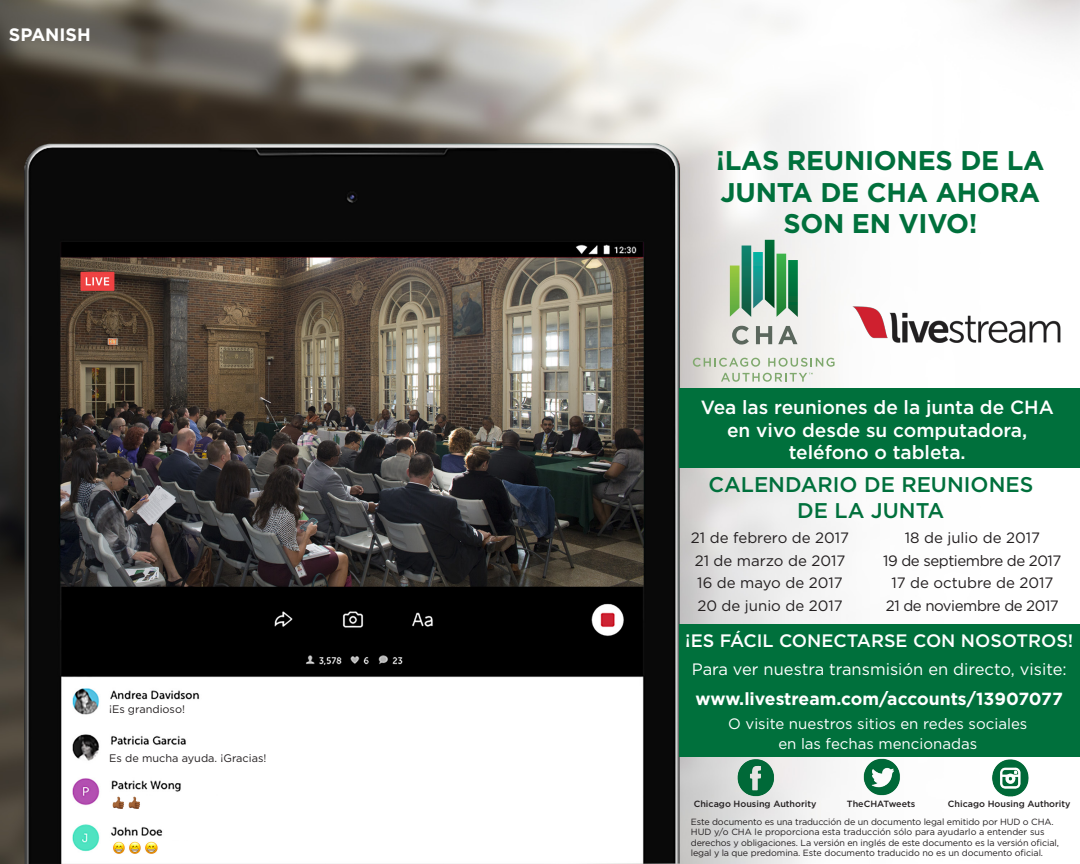
<style>
.page{position:relative;width:1080px;height:864px;background:#fff}
.page>*{position:absolute;margin:0;border:0;box-sizing:border-box;transform-origin:0 0}
.t1{font:700 27px/31.5px "Gotham";letter-spacing:-.01em;color:#00703c;text-align:center}
.t2{font:500 21.3px/25.5px "Gotham";color:#00703c;text-align:center}
.t3{font:500 19.05px/22.5px "Gotham";color:#fff;text-align:center}
.t4{font:500 18px "Gotham";color:#fff}
.t5{font:700 18px "Gotham";color:#fff}
.t6{font:700 17.55px "Gotham";color:#fff}
.t7{font:16.5px "Gotham";color:#fff}
.t8{font:15px "Gotham";color:#231f20}
.t9{font:15px/19.5px "Gotham";color:#fff;text-align:center}
.t10{font:15px "Gotham";letter-spacing:-.03em;color:#231f20}
.t11{font:10.95px "Gotham";color:#231f20}
.t12{font:9px/10.5px "Gotham";letter-spacing:-.015em;color:#231f20}
.t13{font:500 9px "Gotham";color:#231f20}
</style>
<div class="page">
<img style="left:0;top:0;width:1080px;height:864px">
<img style="left:734px;top:756px;width:42px;height:45px">
<img style="left:988px;top:756px;width:42px;height:45px">
<img style="left:861px;top:756px;width:42px;height:46px">
<img style="left:849px;top:294px;width:220px;height:67px">
<svg style="left:730px;top:240px;width:68px;height:77px;background:#6ba986"></svg>
<svg style="left:693px;top:358px;width:67px;height:9px"></svg>
<svg style="left:768px;top:358px;width:67px;height:9px"></svg>
<svg style="left:721px;top:373px;width:92px;height:9px"></svg>
<svg style="left:732px;top:326px;width:17px;height:19px"></svg>
<svg style="left:756px;top:326px;width:16px;height:18px"></svg>
<svg style="left:778px;top:326px;width:19px;height:18px"></svg>
<div style="left:679px;top:388px;width:401px;height:80px;background:#00703c"></div>
<div style="left:679px;top:624px;width:401px;height:132px;background:#00703c"></div>
<div style="left:109px;top:703px;width:160px;height:21px;background:#fff"></div>
<div style="left:109px;top:752px;width:160px;height:21px;background:#fff"></div>
<div style="left:109px;top:796px;width:160px;height:21px;background:#fff"></div>
<div style="left:109px;top:841px;width:160px;height:21px;background:#fff"></div>
<img style="left:113px;top:841px;width:12px;height:13px">
<img style="left:112px;top:795px;width:14px;height:14px">
<img style="left:128px;top:795px;width:14px;height:14px">
<img style="left:129px;top:841px;width:12px;height:13px">
<img style="left:145px;top:841px;width:13px;height:13px">
<p class="t5" style="left:9px;top:22px;width:83px">SPANISH</p>
<p class="t11" style="left:109px;top:702px;width:77px">¡Es grandioso!</p>
<p class="t11" style="left:109px;top:751px;width:159px">Es de mucha ayuda. ¡Gracias!</p>
<p class="t1" style="left:716px;top:145px;width:330px">¡LAS REUNIONES DE LA<br>JUNTA DE CHA AHORA<br>SON EN VIVO!</p>
<p class="t3" style="left:701px;top:396px;width:355px">Vea las reuniones de la junta de CHA en vivo desde su computadora, teléfono o tableta.</p>
<p class="t2" style="left:708px;top:472px;width:327px">CALENDARIO DE REUNIONES<br>DE LA JUNTA</p>
<p class="t8" style="left:691px;top:529px;width:160px">21 de febrero de 2017</p>
<p class="t8" style="left:695px;top:551px;width:152px">21 de marzo de 2017</p>
<p class="t8" style="left:697px;top:574px;width:147px">16 de mayo de 2017</p>
<p class="t8" style="left:697px;top:596px;width:147px">20 de junio de 2017</p>
<p class="t8" style="left:905px;top:529px;width:137px">18 de julio de 2017</p>
<p class="t10" style="left:883px;top:551px;width:180px">19 de septiembre de 2017</p>
<p class="t8" style="left:891px;top:574px;width:164px">17 de octubre de 2017</p>
<p class="t10" style="left:886px;top:596px;width:175px">21 de noviembre de 2017</p>
<p class="t4" style="left:685px;top:629px;width:390px">¡ES FÁCIL CONECTARSE CON NOSOTROS!</p>
<p class="t7" style="left:692px;top:659px;width:376px">Para ver nuestra transmisión en directo, visite:</p>
<p class="t6" style="left:696px;top:687px;width:369px">www.livestream.com/accounts/13907077</p>
<p class="t9" style="left:728px;top:714px;width:301px">O visite nuestros sitios en redes sociales en las fechas mencionadas</p>
<p class="t13" style="left:694px;top:798px;width:124px">Chicago Housing Authority</p>
<p class="t13" style="left:847px;top:798px;width:70px">TheCHATweets</p>
<p class="t13" style="left:948px;top:798px;width:124px">Chicago Housing Authority</p>
<p class="t12" style="left:691px;top:816px;width:370px">Este documento es una traducción de un documento legal emitido por HUD o CHA.<br>HUD y/o CHA le proporciona esta traducción sólo para ayudarlo a entender sus derechos y obligaciones. La versión en inglés de este documento es la versión oficial, legal y la que predomina. Este documento traducido no es un documento oficial.</p>
</div>
